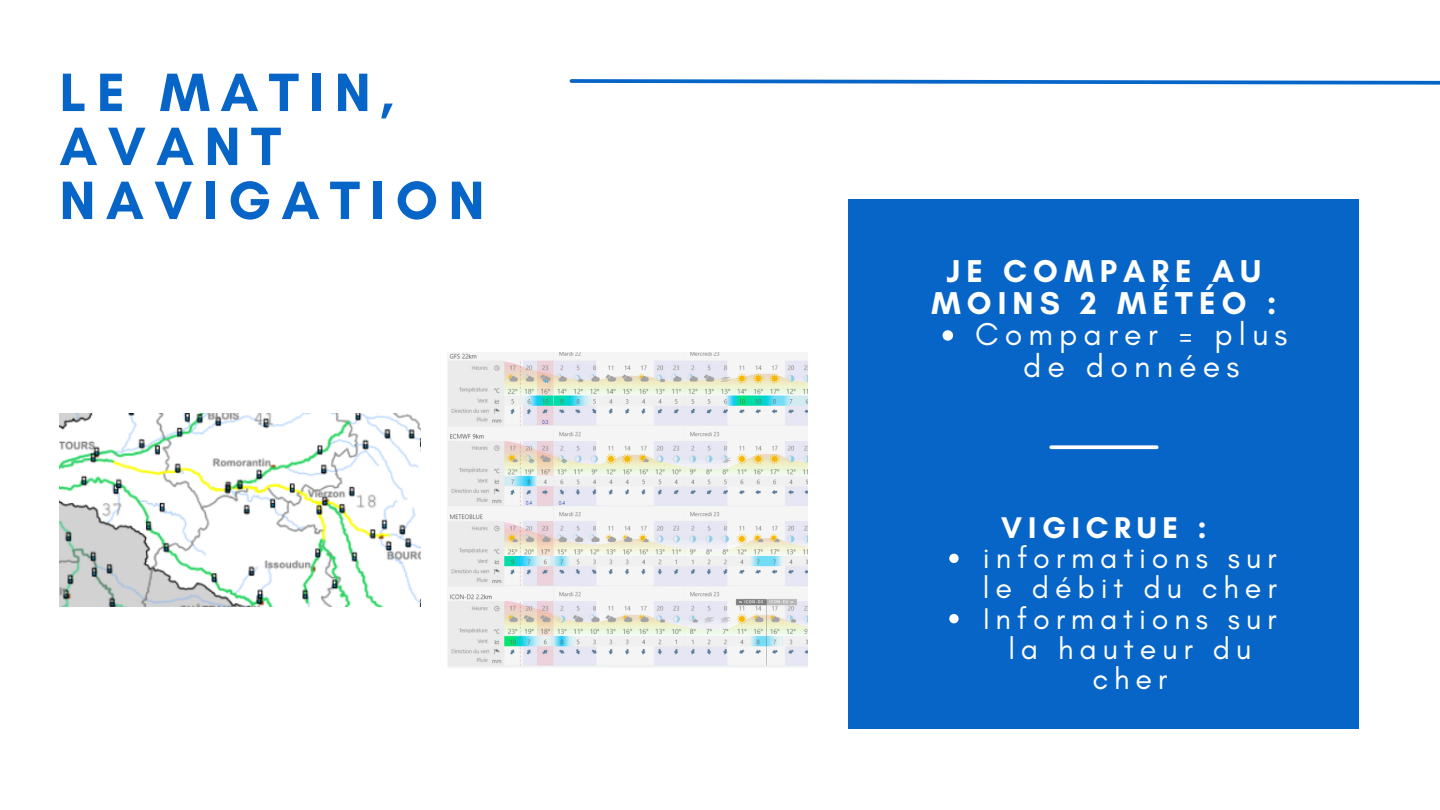
<style>
.page{position:relative;width:1440px;height:810px;background:#fff}
.page>*{position:absolute;margin:0;border:0;box-sizing:border-box;transform-origin:0 0}
.t1{font:700 55px/54px "Glacial Indifference";letter-spacing:.19em;color:#0765c7}
.t2{font:700 32.2px/31.5px "Glacial Indifference";letter-spacing:.19em;color:#fff;text-align:center}
.t3{font:32.2px/31.5px "Glacial Indifference";letter-spacing:.19em;color:#fff;text-align:center}
.t4{font:30.5px/30.2px "Glacial Indifference";letter-spacing:.19em;color:#fff;text-align:center}
.t5{font:700 30.5px "Glacial Indifference";letter-spacing:.19em;color:#fff}
</style>
<div class="page">
<svg style="left:569px;top:79px;width:871px;height:6px"></svg>
<div style="left:849px;top:199px;width:510px;height:530px;background:#0765c7"></div>
<svg style="left:1051px;top:445px;width:106px;height:4px"></svg>
<img style="left:448px;top:353px;width:360px;height:315px">
<img style="left:60px;top:414px;width:360px;height:192px">
<svg style="left:943px;top:330px;width:10px;height:11px"></svg>
<svg style="left:949px;top:554px;width:10px;height:9px"></svg>
<svg style="left:949px;top:614px;width:10px;height:9px"></svg>
<h1 class="t1" style="left:60px;top:65px;width:426px">LE MATIN,<br>AVANT<br>NAVIGATION</h1>
<p class="t2" style="left:931px;top:255px;width:347px">JE COMPARE AU<br>MOINS 2 MÉTÉO :</p>
<p class="t3" style="left:975px;top:318px;width:314px">Comparer = plus de données</p>
<p class="t5" style="left:1001px;top:509px;width:207px">VIGICRUE :</p>
<p class="t4" style="left:983px;top:542px;width:295px">informations sur le débit du cher<br>Informations sur la hauteur du cher</p>
</div>
